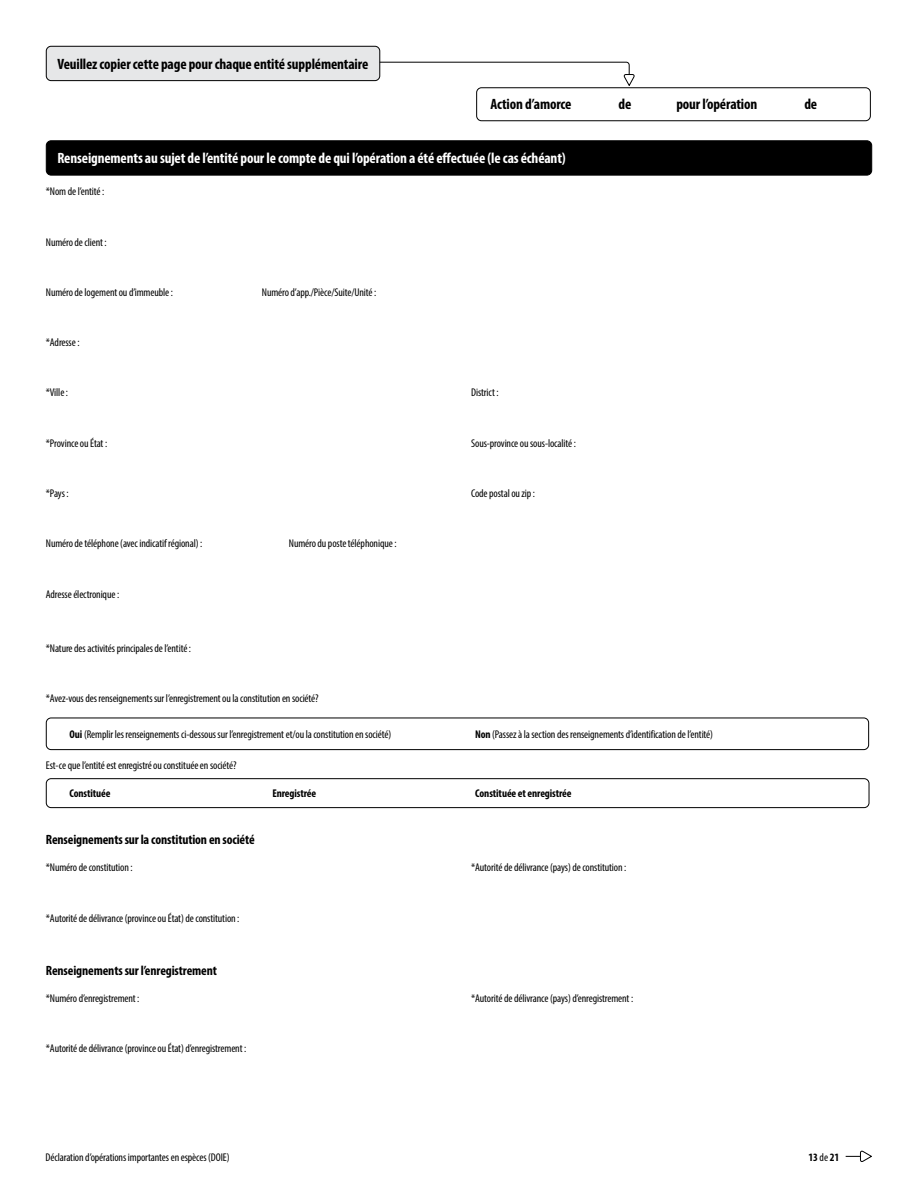
<style>
.page{position:relative;width:918px;height:1188px;background:#fff}
.page>*{position:absolute;margin:0;border:0;box-sizing:border-box;transform-origin:0 0}
.Section_Bars{font:700 condensed 15px "Myriad Pro";letter-spacing:-.01em;color:#fff}
.Section_Bars-2{font:700 condensed 15px "Myriad Pro";letter-spacing:-.01em;color:#000}
.Body{font:700 condensed 15px "Myriad Pro";letter-spacing:-.01em;color:#000}
.Sub_Section{font:700 condensed 13.5px "Myriad Pro";letter-spacing:-.01em;color:#000}
.Small_Text{font:condensed 11.25px "Myriad Pro";letter-spacing:-.01em;color:#000}
.Small_Text-2{font:700 condensed 11.25px "Myriad Pro";letter-spacing:-.01em;color:#000}
.s1{font-weight:700}
.s2{font-weight:400}
</style>
<div class="page">
<svg style="left:846px;top:1150px;width:26px;height:12px"></svg>
<div style="left:46px;top:778px;width:823px;height:30px;border:1px solid #000;border-radius:5px"></div>
<div style="left:46px;top:718px;width:823px;height:32px;border:1px solid #000;border-radius:5px"></div>
<div style="left:46px;top:141px;width:826px;height:34px;background:#000;border-radius:5px"></div>
<div style="left:46px;top:140px;width:826px;height:35px;border:1px solid #000;border-radius:5px"></div>
<div style="left:476px;top:87px;width:395px;height:34px;border:1px solid #000;border-radius:5px"></div>
<svg style="left:337px;top:61px;width:298px;height:25px"></svg>
<div style="left:46px;top:46px;width:334px;height:35px;background:#e6e7e8;border-radius:5px"></div>
<div style="left:46px;top:46px;width:334px;height:35px;border:1px solid #000;border-radius:5px"></div>
<p class="Section_Bars-2" style="left:57px;top:54px;width:312px">Veuillez copier cette page pour chaque entité supplémentaire</p>
<p class="Body" style="left:491px;top:95px;width:83px">Action d’amorce</p>
<p class="Body" style="left:619px;top:95px;width:14px">de</p>
<p class="Body" style="left:676px;top:95px;width:82px">pour l’opération</p>
<p class="Body" style="left:804px;top:95px;width:14px">de</p>
<p class="Section_Bars" style="left:57px;top:149px;width:510px">Renseignements au sujet de l’entité pour le compte de qui l’opération a été effectuée (le cas échéant)</p>
<p class="Small_Text" style="left:46px;top:185px;width:60px">*Nom de l’entité :</p>
<p class="Small_Text" style="left:46px;top:235px;width:62px">Numéro de client :</p>
<p class="Small_Text" style="left:46px;top:285px;width:129px">Numéro de logement ou d’immeuble :</p>
<p class="Small_Text" style="left:262px;top:285px;width:116px">Numéro d’app./Pièce/Suite/Unité :</p>
<p class="Small_Text" style="left:46px;top:336px;width:35px">*Adresse :</p>
<p class="Small_Text" style="left:46px;top:386px;width:24px">*Ville :</p>
<p class="Small_Text" style="left:471px;top:386px;width:29px">District :</p>
<p class="Small_Text" style="left:46px;top:436px;width:63px">*Province ou État :</p>
<p class="Small_Text" style="left:471px;top:436px;width:106px">Sous-province ou sous-localité :</p>
<p class="Small_Text" style="left:46px;top:486px;width:24px">*Pays :</p>
<p class="Small_Text" style="left:471px;top:486px;width:66px">Code postal ou zip :</p>
<p class="Small_Text" style="left:46px;top:537px;width:158px">Numéro de téléphone (avec indicatif régional) :</p>
<p class="Small_Text" style="left:289px;top:537px;width:109px">Numéro du poste téléphonique :</p>
<p class="Small_Text" style="left:46px;top:587px;width:75px">Adresse électronique :</p>
<p class="Small_Text" style="left:46px;top:641px;width:147px">*Nature des activités principales de l’entité :</p>
<p class="Small_Text" style="left:46px;top:691px;width:274px">*Avez-vous des renseignements sur l’enregistrement ou la constitution en société?</p>
<p class="Small_Text" style="left:70px;top:727px;width:323px"><span class="s1">Oui</span> (Remplir les renseignements ci-dessous sur l’enregistrement et/ou la constitution en société)</p>
<p class="Small_Text" style="left:475px;top:727px;width:240px"><span class="s1">Non</span> (Passez à la section des renseignements d’identification de l’entité)</p>
<p class="Small_Text" style="left:46px;top:759px;width:192px">Est-ce que l’entité est enregistré ou constituée en société?</p>
<p class="Small_Text-2" style="left:70px;top:786px;width:43px">Constituée</p>
<p class="Small_Text-2" style="left:272px;top:786px;width:45px">Enregistrée</p>
<p class="Small_Text-2" style="left:475px;top:786px;width:98px">Constituée et enregistrée</p>
<p class="Sub_Section" style="left:46px;top:832px;width:210px">Renseignements sur la constitution en société</p>
<p class="Small_Text" style="left:46px;top:861px;width:88px">*Numéro de constitution :</p>
<p class="Small_Text" style="left:471px;top:861px;width:157px">*Autorité de délivrance (pays) de constitution :</p>
<p class="Small_Text" style="left:46px;top:911px;width:195px">*Autorité de délivrance (province ou État) de constitution :</p>
<p class="Sub_Section" style="left:46px;top:962px;width:173px">Renseignements sur l’enregistrement</p>
<p class="Small_Text" style="left:46px;top:991px;width:95px">*Numéro d’enregistrement :</p>
<p class="Small_Text" style="left:471px;top:991px;width:164px">*Autorité de délivrance (pays) d’enregistrement :</p>
<p class="Small_Text" style="left:46px;top:1041px;width:202px">*Autorité de délivrance (province ou État) d’enregistrement :</p>
<p class="Small_Text" style="left:46px;top:1150px;width:186px">Déclaration d’opérations importantes en espèces (DOIE)</p>
<p class="Small_Text-2" style="left:809px;top:1150px;width:32px">13 <span class="s2">de</span> 21</p>
</div>
